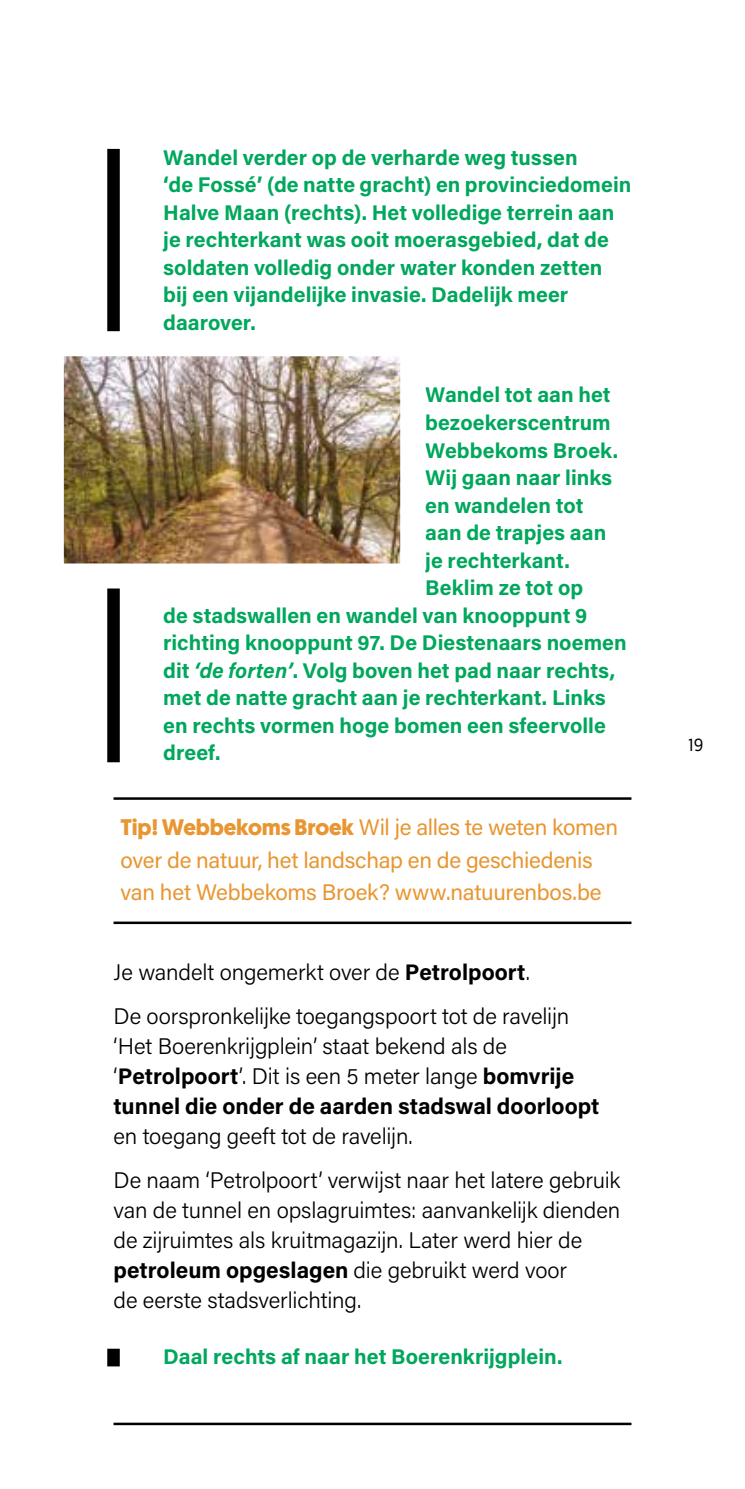
<style>
.page{position:relative;width:745px;height:1489px;background:#fff}
.page>*{position:absolute;margin:0;border:0;box-sizing:border-box;transform-origin:0 0}
.t1{font:300 22.5px/30px "Acumin Pro";letter-spacing:-.005em;color:#000}
.t2{font:22.5px/32.5px "Acumin Pro";letter-spacing:-.015em;color:#e89631}
.t3{font:700 21.25px/27.5px "Acumin Pro";color:#00a75d}
.t4{font:17.5px "Geomanist";color:#000}
.s1{font-style:italic}
.s2{font-family:"Geomanist";font-weight:700}
.s3{font-weight:700}
</style>
<div class="page">
<hr style="left:113px;top:1422px;width:518px;height:2px;background:#000">
<div style="left:107px;top:149px;width:13px;height:183px;background:#000"></div>
<div style="left:107px;top:387px;width:13px;height:375px;background:#000"></div>
<hr style="left:113px;top:797px;width:518px;height:2px;background:#000">
<hr style="left:113px;top:921px;width:518px;height:3px;background:#000">
<div style="left:107px;top:1348px;width:13px;height:18px;background:#000"></div>
<img style="left:63px;top:319px;width:338px;height:282px">
<p class="t3" style="left:163px;top:142px;width:469px">Wandel verder op de verharde weg tussen<br>‘de Fossé’ (de natte gracht) en provinciedomein Halve Maan (rechts). Het volledige terrein aan je rechterkant was ooit moerasgebied, dat de soldaten volledig onder water konden zetten bij een vijandelijke invasie. Dadelijk meer daarover.</p>
<p class="t3" style="left:425px;top:380px;width:187px">Wandel tot aan het</p>
<p class="t3" style="left:425px;top:408px;width:187px">bezoekerscentrum</p>
<p class="t3" style="left:425px;top:435px;width:194px">Webbekoms Broek.</p>
<p class="t3" style="left:425px;top:463px;width:188px">Wij gaan naar links</p>
<p class="t3" style="left:425px;top:490px;width:159px">en wandelen tot</p>
<p class="t3" style="left:425px;top:518px;width:182px">aan de trapjes aan</p>
<p class="t3" style="left:425px;top:545px;width:146px">je rechterkant.</p>
<p class="t3" style="left:425px;top:573px;width:159px">Beklim ze tot op</p>
<p class="t3" style="left:163px;top:600px;width:425px">de stadswallen en wandel van knooppunt 9</p>
<p class="t3" style="left:163px;top:628px;width:465px">richting knooppunt 97. De Diestenaars noemen</p>
<p class="t3" style="left:163px;top:655px;width:453px">dit <span class="s1">‘de forten’</span>. Volg boven het pad naar rechts,</p>
<p class="t3" style="left:163px;top:683px;width:444px">met de natte gracht aan je rechterkant. Links</p>
<p class="t3" style="left:163px;top:710px;width:444px">en rechts vormen hoge bomen een sfeervolle</p>
<p class="t3" style="left:163px;top:738px;width:59px">dreef.</p>
<p class="t2" style="left:120px;top:810px;width:498px"><span class="s2">Tip! Webbekoms Broek</span> Wil je alles te weten komen over de natuur, het landschap en de geschiedenis van het Webbekoms Broek? www.natuurenbos.be</p>
<p class="t1" style="left:113px;top:949px;width:457px;line-height:44.2px">Je wandelt ongemerkt over de <span class="s3">Petrolpoort</span>.<br>De oorspronkelijke toegangspoort tot de ravelijn</p>
<p class="t1" style="left:113px;top:1030px;width:487px">‘Het Boerenkrijgplein’ staat bekend als de ‘<span class="s3">Petrolpoort</span>’. Dit is een 5 meter lange <span class="s3">bomvrije tunnel die onder de aarden stadswal doorloopt</span></p>
<p class="t1" style="left:113px;top:1113px;width:508px;line-height:44.2px">en toegang geeft tot de ravelijn.<br>De naam ‘Petrolpoort’ verwijst naar het latere gebruik</p>
<p class="t1" style="left:113px;top:1194px;width:508px">van de tunnel en opslagruimtes: aanvankelijk dienden de zijruimtes als kruitmagazijn. Later werd hier de <span class="s3">petroleum opgeslagen</span> die gebruikt werd voor<br>de eerste stadsverlichting.</p>
<p class="t3" style="left:163px;top:1341px;width:400px">Daal rechts af naar het Boerenkrijgplein.</p>
<p class="t4" style="left:687px;top:733px;width:17px">19</p>
</div>
